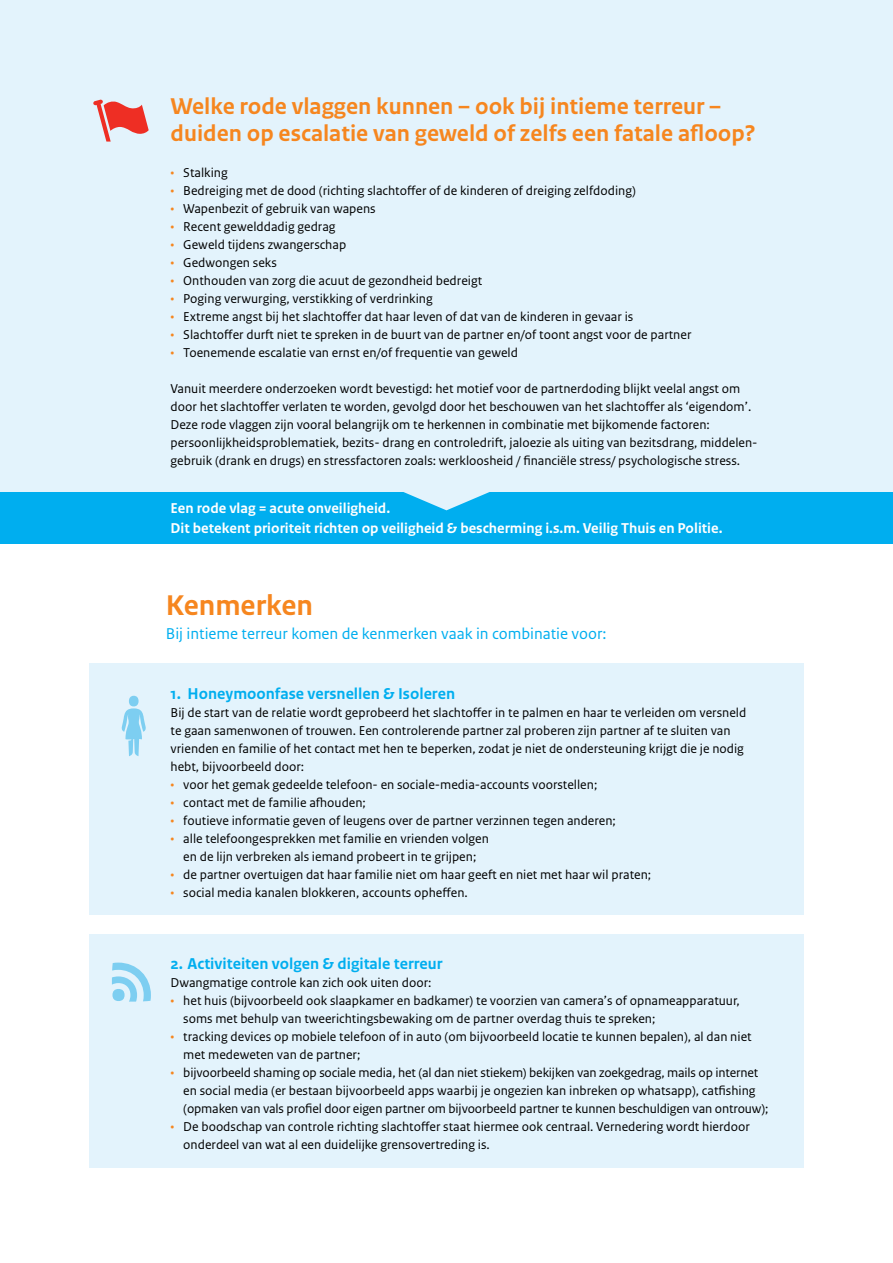
<style>
.page{position:relative;width:893px;height:1263px;background:#fff}
.page>*{position:absolute;margin:0;border:0;box-sizing:border-box;transform-origin:0 0}
.t1{font:700 30px "Rijksoverheid Sans Text";color:#f6861f}
.t2{font:700 24px/27px "Rijksoverheid Sans Text";color:#f6861f}
.t3{font:700 16.5px "Rijksoverheid Sans Text";color:#00aeef}
.t4{font:16.5px "Rijksoverheid Sans Text";color:#00aeef}
.t5{font:700 15px/19.5px "Rijksoverheid Sans Text";color:#fff}
.t6{font:13.5px/18px "Rijksoverheid Sans Text";color:#000}
.s1{color:#f6861f}
</style>
<div class="page">
<div style="left:0;top:0;width:893px;height:523px;background:#e3f3fc"></div>
<div style="left:89px;top:663px;width:715px;height:504px;background:#e3f3fc"></div>
<div style="left:0;top:493px;width:893px;height:51px;background:#00aeef"></div>
<svg style="left:387px;top:492px;width:119px;height:18px"></svg>
<div style="left:84px;top:915px;width:732px;height:18px;background:#fff"></div>
<svg style="left:93px;top:99px;width:56px;height:43px"></svg>
<div style="left:129px;top:696px;width:10px;height:10px;background:#7dcef1;border-radius:50%"></div>
<svg style="left:121px;top:708px;width:25px;height:48px"></svg>
<svg style="left:112px;top:962px;width:39px;height:39px"></svg>
<h2 class="t2" style="left:171px;top:93px;width:587px">Welke rode vlaggen kunnen – ook bij intieme terreur – duiden op escalatie van geweld of zelfs een fatale afloop?</h2>
<p class="t6" style="left:171px;top:164px;width:59px"><span class="s1">•</span> Stalking</p>
<p class="t6" style="left:171px;top:182px;width:467px"><span class="s1">•</span> Bedreiging met de dood (richting slachtoffer of de kinderen of dreiging zelfdoding)</p>
<p class="t6" style="left:171px;top:200px;width:207px"><span class="s1">•</span> Wapenbezit of gebruik van wapens</p>
<p class="t6" style="left:171px;top:218px;width:167px"><span class="s1">•</span> Recent gewelddadig gedrag</p>
<p class="t6" style="left:171px;top:236px;width:177px"><span class="s1">•</span> Geweld tijdens zwangerschap</p>
<p class="t6" style="left:171px;top:254px;width:108px"><span class="s1">•</span> Gedwongen seks</p>
<p class="t6" style="left:171px;top:272px;width:313px"><span class="s1">•</span> Onthouden van zorg die acuut de gezondheid bedreigt</p>
<p class="t6" style="left:171px;top:290px;width:264px"><span class="s1">•</span> Poging verwurging, verstikking of verdrinking</p>
<p class="t6" style="left:171px;top:308px;width:464px"><span class="s1">•</span> Extreme angst bij het slachtoffer dat haar leven of dat van de kinderen in gevaar is</p>
<p class="t6" style="left:171px;top:326px;width:522px"><span class="s1">•</span> Slachtoffer durft niet te spreken in de buurt van de partner en/of toont angst voor de partner</p>
<p class="t6" style="left:171px;top:344px;width:349px"><span class="s1">•</span> Toenemende escalatie van ernst en/of frequentie van geweld</p>
<p class="t6" style="left:171px;top:380px;width:587px">Vanuit meerdere onderzoeken wordt bevestigd: het motief voor de partnerdoding blijkt veelal angst om door het slachtoffer verlaten te worden, gevolgd door het beschouwen van het slachtoffer als ‘eigendom’.<br>Deze rode vlaggen zijn vooral belangrijk om te herkennen in combinatie met bijkomende factoren: persoonlijkheidsproblematiek, bezits- drang en controledrift, jaloezie als uiting van bezitsdrang, middelen&shy;gebruik (drank en drugs) en stressfactoren zoals: werkloosheid / financiële stress/ psychologische stress.</p>
<p class="t5" style="left:171px;top:499px;width:554px">Een rode vlag = acute onveiligheid.<br>Dit betekent prioriteit richten op veiligheid &amp; bescherming i.s.m. Veilig Thuis en Politie.</p>
<h1 class="t1" style="left:166px;top:588px;width:149px">Kenmerken</h1>
<p class="t4" style="left:166px;top:624px;width:442px">Bij intieme terreur komen de kenmerken vaak in combinatie voor:</p>
<p class="t3" style="left:171px;top:684px;width:286px">1. Honeymoonfase versnellen &amp; Isoleren</p>
<p class="t6" style="left:171px;top:704px;width:577px">Bij de start van de relatie wordt geprobeerd het slachtoffer in te palmen en haar te verleiden om versneld te gaan samenwonen of trouwen. Een controlerende partner zal proberen zijn partner af te sluiten van vrienden en familie of het contact met hen te beperken, zodat je niet de ondersteuning krijgt die je nodig hebt, bijvoorbeeld door:</p>
<p class="t6" style="left:171px;top:776px;width:428px"><span class="s1">•</span> voor het gemak gedeelde telefoon- en sociale-media-accounts voorstellen;</p>
<p class="t6" style="left:171px;top:794px;width:197px"><span class="s1">•</span> contact met de familie afhouden;</p>
<p class="t6" style="left:171px;top:812px;width:447px"><span class="s1">•</span> foutieve informatie geven of leugens over de partner verzinnen tegen anderen;</p>
<p class="t6" style="left:171px;top:830px;width:320px;text-align:center"><span class="s1">•</span> alle telefoongesprekken met familie en vrienden volgen en de lijn verbreken als iemand probeert in te grijpen;</p>
<p class="t6" style="left:171px;top:866px;width:482px"><span class="s1">•</span> de partner overtuigen dat haar familie niet om haar geeft en niet met haar wil praten;</p>
<p class="t6" style="left:171px;top:884px;width:299px"><span class="s1">•</span> social media kanalen blokkeren, accounts opheffen.</p>
<p class="t3" style="left:171px;top:954px;width:273px">2. Activiteiten volgen &amp; digitale terreur</p>
<p class="t6" style="left:171px;top:974px;width:262px">Dwangmatige controle kan zich ook uiten door:</p>
<p class="t6" style="left:183px;top:992px;width:558px;text-indent:-13px"><span class="s1">•</span> het huis (bijvoorbeeld ook slaapkamer en badkamer) te voorzien van camera’s of opnameapparatuur, soms met behulp van tweerichtingsbewaking om de partner overdag thuis te spreken;</p>
<p class="t6" style="left:183px;top:1028px;width:570px;text-indent:-13px"><span class="s1">•</span> tracking devices op mobiele telefoon of in auto (om bijvoorbeeld locatie te kunnen bepalen), al dan niet met medeweten van de partner;</p>
<p class="t6" style="left:183px;top:1064px;width:587px;text-indent:-13px"><span class="s1">•</span> bijvoorbeeld shaming op sociale media, het (al dan niet stiekem) bekijken van zoekgedrag, mails op internet en social media (er bestaan bijvoorbeeld apps waarbij je ongezien kan inbreken op whatsapp), catfishing (opmaken van vals profiel door eigen partner om bijvoorbeeld partner te kunnen beschuldigen van ontrouw);</p>
<p class="t6" style="left:183px;top:1118px;width:568px;text-indent:-13px"><span class="s1">•</span> De boodschap van controle richting slachtoffer staat hiermee ook centraal. Vernedering wordt hierdoor onderdeel van wat al een duidelijke grensovertreding is.</p>
</div>
